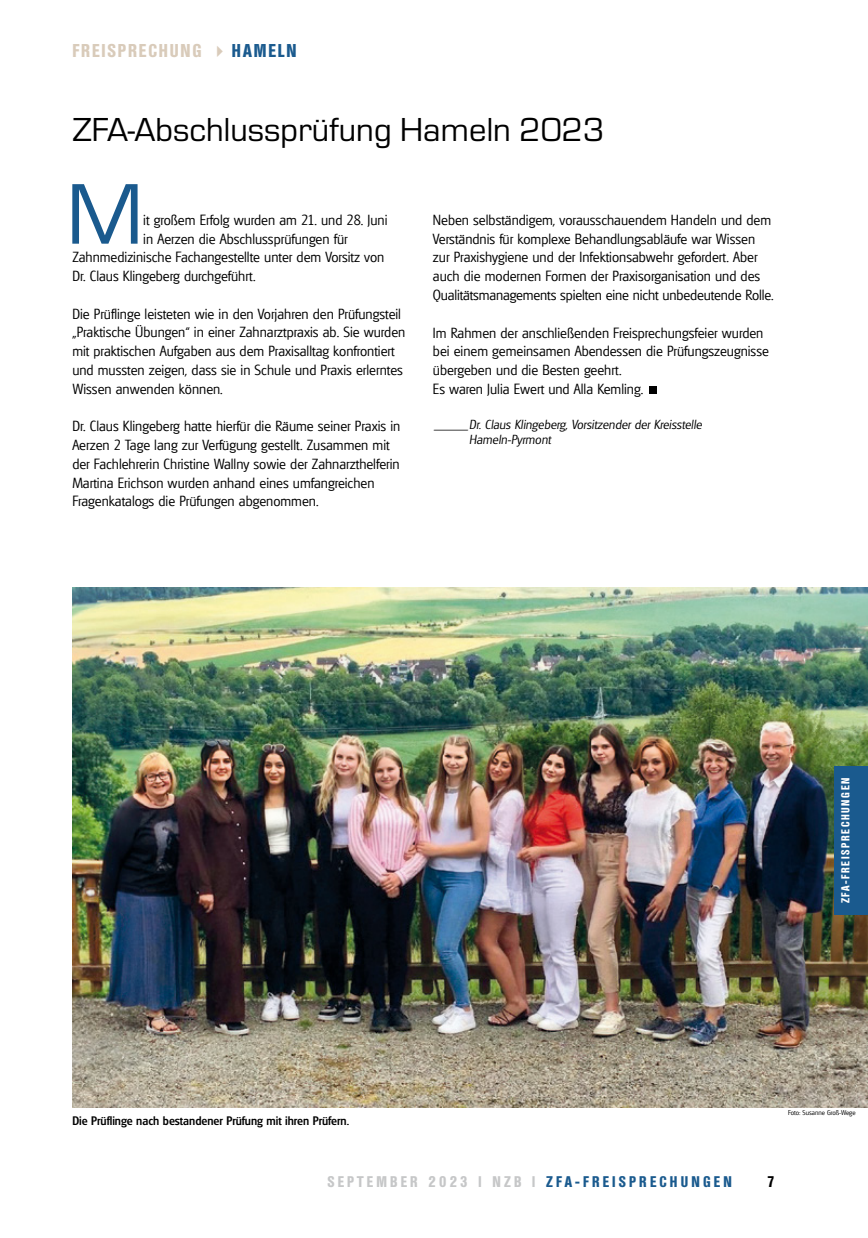
<style>
.page{position:relative;width:868px;height:1238px;background:#fff}
.page>*{position:absolute;margin:0;border:0;box-sizing:border-box;transform-origin:0 0}
.t1{font:89.25px "Micro Square";color:#1a5a8e}
.t2{font:700 57px "Arial";color:#000}
.t3{font:34.5px "Micro Square";color:#000}
.t4{font:700 condensed 18px "Olympia";letter-spacing:.1em;color:#d9cbba}
.t5{font:700 condensed 15px "Olympia";letter-spacing:.215em;color:#1a5a8e}
.t6{font:700 condensed 15px "Olympia";color:#000}
.t7{font:300 14.25px/18.8px "Glasgow";color:#000}
.t8{font:italic 300 13.5px "Glasgow";color:#000;scale:2.7 1}
.t9{font:italic 300 12.75px/15.3px "Glasgow";color:#000}
.t10{font:500 12px "Glasgow";color:#000}
.t11{font:700 condensed 11.25px "Olympia";letter-spacing:.15em;color:#fff}
.t12{font:300 6.75px "Glasgow";color:#000}
.s1{color:#1a5a8e}
.s2{color:#c6c7c8}
</style>
<div class="page">
<img style="left:72px;top:587px;width:795px;height:520px">
<div style="left:834px;top:766px;width:33px;height:148px;background:#1a5a8e"></div>
<p class="t4" style="left:72px;top:40px;width:226px">FREISPRECHUNG ✔<span class="s1">HAMELN</span></p>
<h3 class="t3" style="left:72px;top:111px;width:533px">ZFA-Abschlussprüfung Hameln 2023</h3>
<h1 class="t1" style="left:67px;top:166px;width:78px">M</h1>
<p class="t7" style="left:143px;top:210px;width:246px">it großem Erfolg wurden am 21. und 28. Juni</p>
<p class="t7" style="left:143px;top:229px;width:206px">in Aerzen die Abschlussprüfungen für</p>
<p class="t7" style="left:72px;top:248px;width:313px">Zahnmedizinische Fachangestellte unter dem Vorsitz von</p>
<p class="t7" style="left:72px;top:267px;width:185px">Dr. Claus Klingeberg durchgeführt.</p>
<p class="t7" style="left:72px;top:304px;width:334px">Die Prüflinge leisteten wie in den Vorjahren den Prüfungsteil „Praktische Übungen“ in einer Zahnarztpraxis ab. Sie wurden mit praktischen Aufgaben aus dem Praxisalltag konfrontiert und mussten zeigen, dass sie in Schule und Praxis erlerntes Wissen anwenden können.</p>
<p class="t7" style="left:72px;top:417px;width:329px">Dr. Claus Klingeberg hatte hierfür die Räume seiner Praxis in Aerzen 2 Tage lang zur Verfügung gestellt. Zusammen mit der Fachlehrerin Christine Wallny sowie der Zahnarzthelferin Martina Erichson wurden anhand eines umfangreichen Fragenkatalogs die Prüfungen abgenommen.</p>
<p class="t7" style="left:433px;top:210px;width:342px">Neben selbständigem, vorausschauendem Handeln und dem Verständnis für komplexe Behandlungsabläufe war Wissen zur Praxishygiene und der Infektionsabwehr gefordert. Aber auch die modernen Formen der Praxisorganisation und des Qualitätsmanagements spielten eine nicht unbedeutende Rolle.</p>
<p class="t7" style="left:433px;top:323px;width:337px">Im Rahmen der anschließenden Freisprechungsfeier wurden bei einem gemeinsamen Abendessen die Prüfungszeugnisse übergeben und die Besten geehrt.<br>Es waren Julia Ewert und Alla Kemling.</p>
<h2 class="t2" style="left:644px;top:342px;width:17px">.</h2>
<p class="t8" style="left:433px;top:422px;width:15px">—</p>
<p class="t9" style="left:469px;top:416px;width:234px">Dr. Claus Klingeberg, Vorsitzender der Kreisstelle<br>Hameln-Pyrmont</p>
<p class="t11" style="left:839px;top:903px;width:127px;rotate:-90deg">ZFA-FREISPRECHUNGEN</p>
<p class="t10" style="left:72px;top:1113px;width:278px">Die Prüflinge nach bestandener Prüfung mit ihren Prüfern.</p>
<p class="t12" style="left:788px;top:1108px;width:69px">Foto: Susanne Groß-Wege</p>
<p class="t5" style="left:327px;top:1173px;width:406px"><span class="s2">SEPTEMBER 2023 | NZB |</span> ZFA-FREISPRECHUNGEN</p>
<p class="t6" style="left:767px;top:1173px;width:9px">7</p>
</div>
